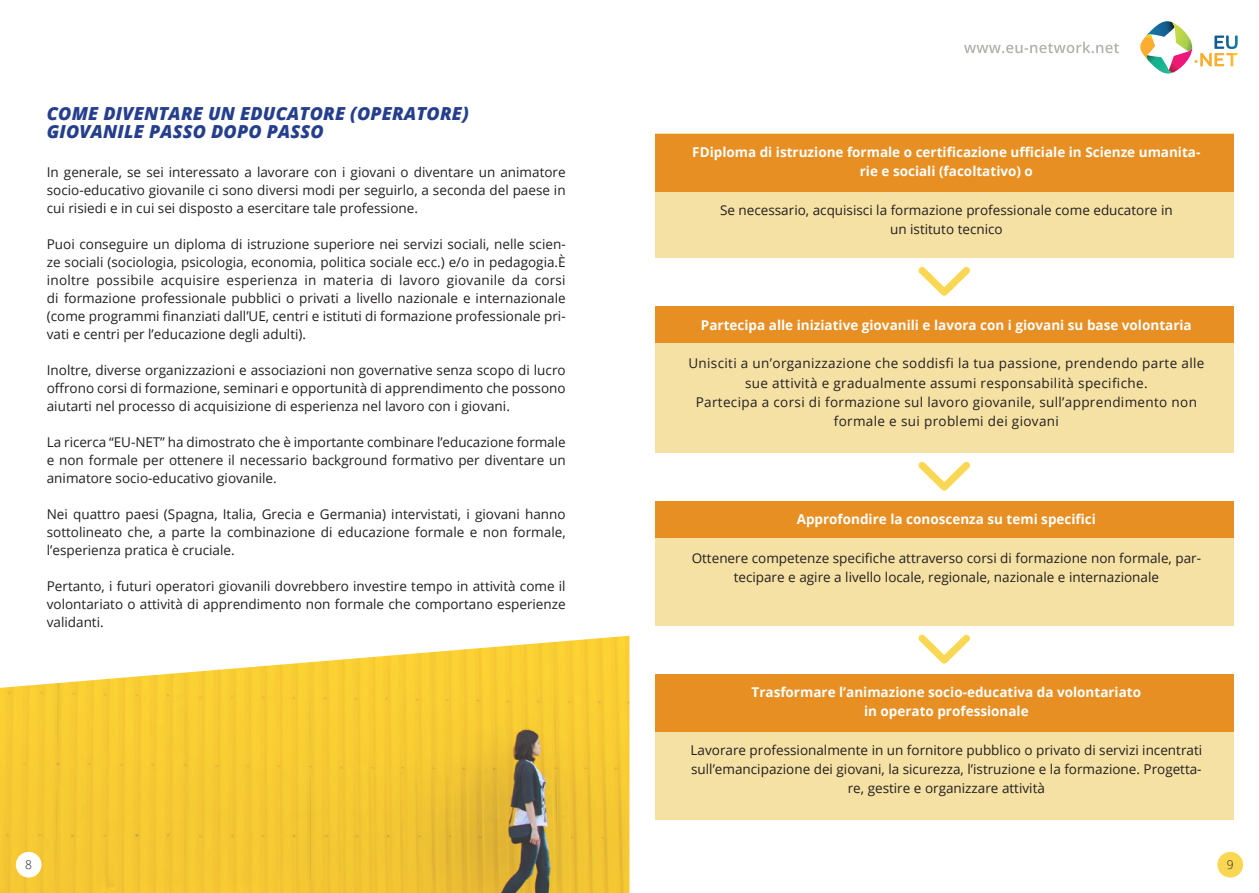
<style>
.page{position:relative;width:1259px;height:893px;background:#fff}
.page>*{position:absolute;margin:0;border:0;box-sizing:border-box;transform-origin:0 0}
.t1{font:italic 800 18px "Open Sans";letter-spacing:.01em;color:#253f8e}
.t2{font:13.5px/18px "Open Sans";color:#231f20;text-align:justify}
.t3{font:700 13.5px/19.2px "Open Sans";color:#fff;text-align:center}
.t4{font:13.5px/19.2px "Open Sans";letter-spacing:.025em;color:#231f20;text-align:center}
.t5{font:300 12px "Open Sans";color:#231f20}
</style>
<div class="page">
<img style="left:0;top:636px;width:629px;height:257px">
<div style="left:1217px;top:852px;width:26px;height:25px;background:#fad752;border-radius:50%"></div>
<div style="left:16px;top:852px;width:26px;height:25px;background:#fff;border-radius:50%"></div>
<svg style="left:1140px;top:21px;width:52px;height:53px"></svg>
<svg style="left:1200px;top:35px;width:37px;height:31px"></svg>
<svg style="left:964px;top:42px;width:155px;height:11px"></svg>
<div style="left:655px;top:134px;width:578px;height:124px;background:#f5e1a3"></div>
<div style="left:655px;top:134px;width:578px;height:57px;background:#e78f23"></div>
<div style="left:655px;top:501px;width:578px;height:124px;background:#f5e1a3"></div>
<div style="left:655px;top:501px;width:578px;height:36px;background:#e78f23"></div>
<div style="left:655px;top:307px;width:578px;height:145px;background:#f5e1a3"></div>
<div style="left:655px;top:307px;width:578px;height:36px;background:#e78f23"></div>
<div style="left:655px;top:674px;width:578px;height:145px;background:#f5e1a3"></div>
<div style="left:655px;top:674px;width:578px;height:57px;background:#e78f23"></div>
<svg style="left:918px;top:267px;width:52px;height:29px"></svg>
<svg style="left:918px;top:462px;width:52px;height:29px"></svg>
<svg style="left:918px;top:634px;width:52px;height:29px"></svg>
<p class="t1" style="left:47px;top:100px;width:424px">COME DIVENTARE UN EDUCATORE (OPERATORE)</p>
<p class="t1" style="left:47px;top:118px;width:279px">GIOVANILE PASSO DOPO PASSO</p>
<p class="t2" style="left:47px;top:163px;width:520px">In generale, se sei interessato a lavorare con i giovani o diventare un animatore socio-educativo giovanile ci sono diversi modi per seguirlo, a seconda del paese in cui risiedi e in cui sei disposto a esercitare tale professione.</p>
<p class="t2" style="left:47px;top:235px;width:520px">Puoi conseguire un diploma di istruzione superiore nei servizi sociali, nelle scien&shy;ze sociali (sociologia, psicologia, economia, politica sociale ecc.) e/o in pedagogia.È inoltre possibile acquisire esperienza in materia di lavoro giovanile da corsi di formazione professionale pubblici o privati a livello nazionale e internazionale (come programmi finanziati dall’UE, centri e istituti di formazione professionale pri&shy;vati e centri per l’educazione degli adulti).</p>
<p class="t2" style="left:47px;top:361px;width:520px">Inoltre, diverse organizzazioni e associazioni non governative senza scopo di lucro offrono corsi di formazione, seminari e opportunità di apprendimento che possono aiutarti nel processo di acquisizione di esperienza nel lavoro con i giovani.</p>
<p class="t2" style="left:47px;top:433px;width:520px">La ricerca “EU-NET” ha dimostrato che è importante combinare l’educazione formale e non formale per ottenere il necessario background formativo per diventare un animatore socio-educativo giovanile.</p>
<p class="t2" style="left:47px;top:505px;width:520px">Nei quattro paesi (Spagna, Italia, Grecia e Germania) intervistati, i giovani hanno sottolineato che, a parte la combinazione di educazione formale e non formale, l’esperienza pratica è cruciale.</p>
<p class="t2" style="left:47px;top:577px;width:520px">Pertanto, i futuri operatori giovanili dovrebbero investire tempo in attività come il volontariato o attività di apprendimento non formale che comportano esperienze validanti.</p>
<p class="t3" style="left:692px;top:142px;width:510px">FDiploma di istruzione formale o certificazione ufficiale in Scienze umanita&shy;rie e sociali (facoltativo) o</p>
<p class="t2" style="left:720px;top:200px;width:454px">Se necessario, acquisisci la formazione professionale come educatore in</p>
<p class="t2" style="left:890px;top:220px;width:114px">un istituto tecnico</p>
<p class="t3" style="left:701px;top:315px;width:492px">Partecipa alle iniziative giovanili e lavora con i giovani su base volontaria</p>
<p class="t4" style="left:688px;top:354px;width:517px">Unisciti a un’organizzazione che soddisfi la tua passione, prendendo parte alle sue attività e gradualmente assumi responsabilità specifiche.</p>
<p class="t4" style="left:696px;top:392px;width:503px">Partecipa a corsi di formazione sul lavoro giovanile, sull’apprendimento non formale e sui problemi dei giovani</p>
<p class="t3" style="left:796px;top:509px;width:301px">Approfondire la conoscenza su temi specifici</p>
<p class="t2" style="left:691px;top:548px;width:511px;line-height:19.2px;text-align:center">Ottenere competenze specifiche attraverso corsi di formazione non formale, par&shy;tecipare e agire a livello locale, regionale, nazionale e internazionale</p>
<p class="t3" style="left:751px;top:682px;width:391px">Trasformare l’animazione socio-educativa da volontariato</p>
<p class="t3" style="left:864px;top:701px;width:166px">in operato professionale</p>
<p class="t2" style="left:690px;top:740px;width:513px;line-height:19.2px;text-align:center">Lavorare professionalmente in un fornitore pubblico o privato di servizi incentrati sull’emancipazione dei giovani, la sicurezza, l’istruzione e la formazione. Progetta&shy;re, gestire e organizzare attività</p>
<p class="t5" style="left:25px;top:856px;width:8px">8</p>
<p class="t5" style="left:1226px;top:856px;width:8px">9</p>
</div>
